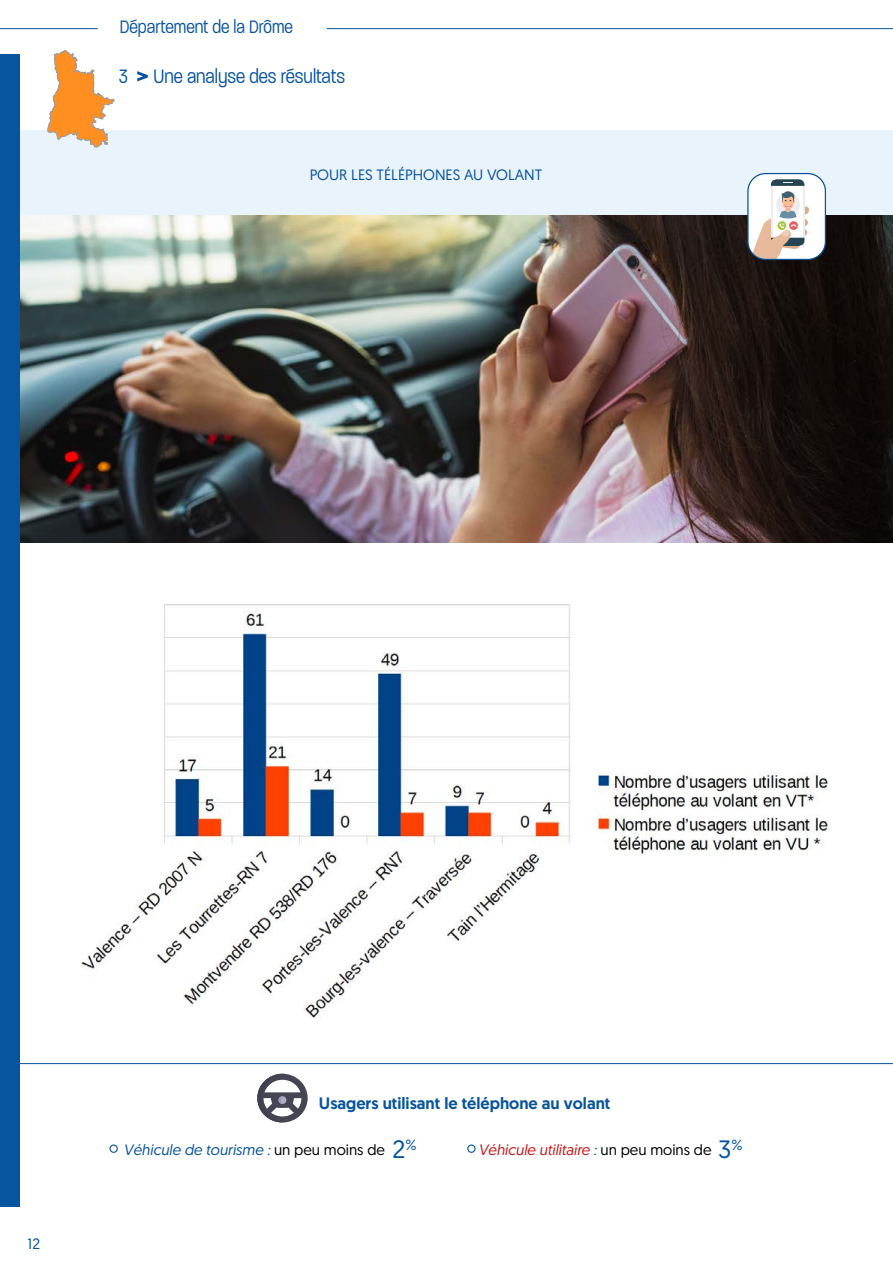
<style>
.page{position:relative;width:893px;height:1263px;background:#fff}
.page>*{position:absolute;margin:0;border:0;box-sizing:border-box;transform-origin:0 0}
.t1{font:25.05px "Geomanist";color:#07549f}
.t2{font:300 21px "Paralucent Condensed";color:#07549f}
.t3{font:300 19.5px "Paralucent Condensed";color:#07549f}
.t4{font:500 16.5px "Geomanist";color:#07549f}
.t5{font:italic 15px "Geomanist";color:#07549f}
.t6{font:italic 15px "Geomanist";color:#cd1719}
.t7{font:15px "Geomanist";color:#07549f}
.s1{font-style:normal;color:#000}
.s2{color:#07549f}
</style>
<div class="page">
<div style="left:0;top:131px;width:893px;height:84px;background:#e9f3fb"></div>
<svg style="left:137px;top:71px;width:11px;height:10px"></svg>
<img style="left:81px;top:604px;width:749px;height:414px">
<img style="left:19px;top:215px;width:874px;height:327px">
<div style="left:109px;top:1144px;width:9px;height:9px;border:1px solid #07549f;border-radius:50%"></div>
<div style="left:467px;top:1144px;width:9px;height:9px;border:1px solid #07549f;border-radius:50%"></div>
<hr style="left:19px;top:1063px;width:874px;height:1px;background:#07549f">
<svg style="left:48px;top:50px;width:66px;height:97px"></svg>
<hr style="left:327px;top:28px;width:566px;height:1px;background:#07549f">
<hr style="left:0;top:28px;width:98px;height:1px;background:#07549f">
<svg style="left:748px;top:174px;width:77px;height:85px"></svg>
<div style="left:747px;top:173px;width:79px;height:87px;border:1px solid #07549f;border-radius:18px"></div>
<svg style="left:257px;top:1074px;width:51px;height:48px"></svg>
<hr style="left:892px;top:652px;width:1px;height:84px;background:#e9f3fb">
<div style="left:0;top:54px;width:19px;height:1152px;background:#07549f"></div>
<p class="t3" style="left:120px;top:16px;width:175px">Département de la Drôme</p>
<p class="t2" style="left:119px;top:64px;width:228px">3 Une analyse des résultats</p>
<p class="t7" style="left:310px;top:165px;width:234px">POUR LES TÉLÉPHONES AU VOLANT</p>
<p class="t7" style="left:28px;top:1234px;width:14px">12</p>
<p class="t4" style="left:319px;top:1093px;width:293px">Usagers utilisant le téléphone au volant</p>
<p class="t5" style="left:124px;top:1140px;width:263px">Véhicule de tourisme : <span class="s1">un peu moins de</span></p>
<p class="t6" style="left:478px;top:1140px;width:235px">Véhicule utilitaire <span class="s2">:</span> <span class="s1">un peu moins de</span></p>
<h1 class="t1" style="left:393px;top:1133px;width:25px">2<sup>%</sup></h1>
<h1 class="t1" style="left:718px;top:1133px;width:26px">3<sup>%</sup></h1>
</div>
